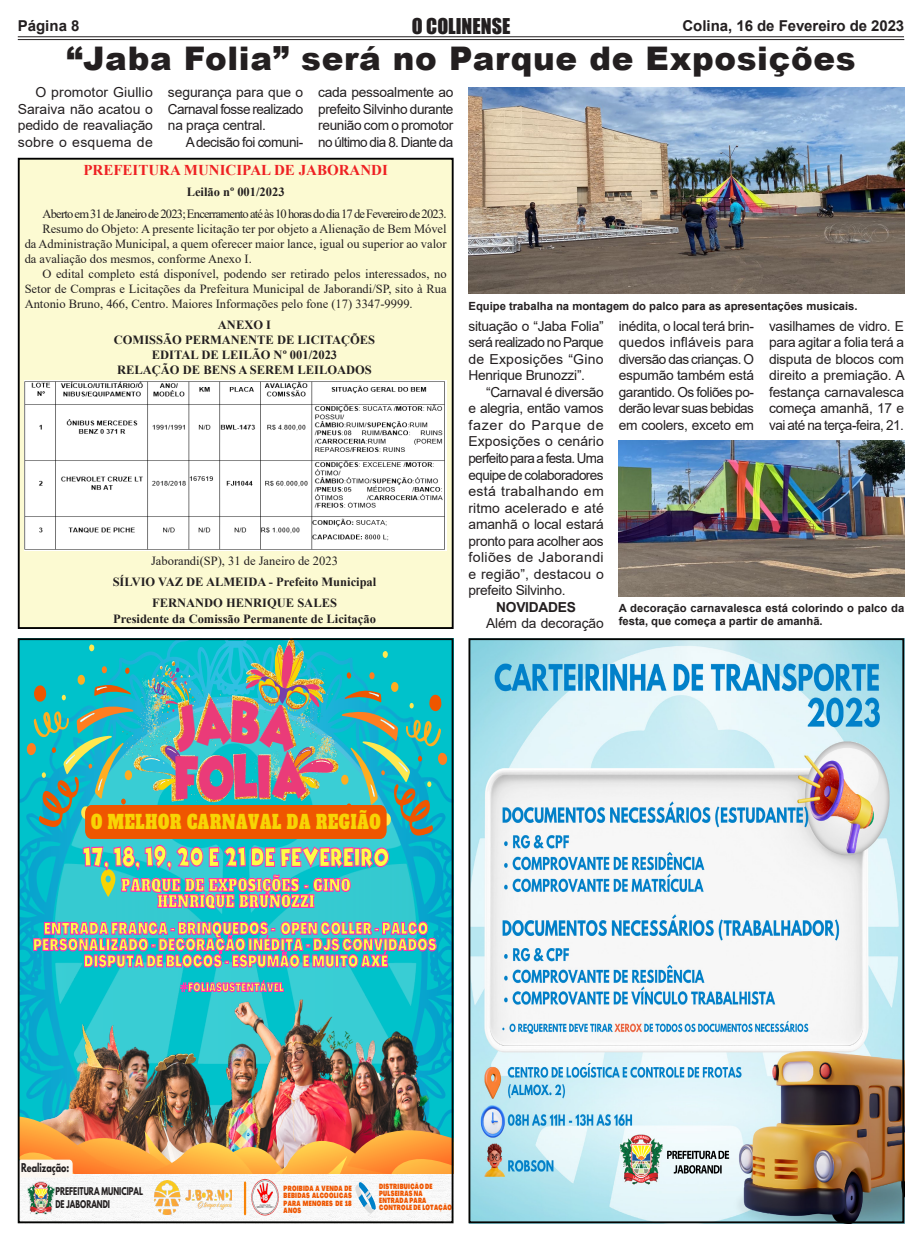
<style>
.page{position:relative;width:922px;height:1241px;background:#fff}
.page>*{position:absolute;margin:0;border:0;box-sizing:border-box;transform-origin:0 0}
.t1{font:51.75px "Wicked Mouse";color:#ea3b79;scale:.74 1}
.t2{font:900 32.5px "Arial";letter-spacing:.02em;color:#231f20}
.t3{font:21.75px "Wicked Mouse";letter-spacing:.05em;color:#fffd47;scale:.74 1}
.t4{font:20px "Impact";color:#231f20}
.t5{font:19px "Alfa Slab One";letter-spacing:.05em;color:#f8d404;scale:.74 1}
.t6{font:900 condensed 16.38px/16.2px "Agrandir";letter-spacing:.05em;color:#fffd47;text-align:center;scale:.74 1}
.t7{font:16.12px/16.1px "Alfa Slab One";letter-spacing:.05em;color:#fffd47;text-align:center;scale:.74 1}
.t8{font:700 15px "Arial";letter-spacing:-.005em;color:#231f20}
.t9{font:700 15px "Times New Roman";color:#ee2123}
.t10{font:13.75px/16.5px "Arial";letter-spacing:-.02em;color:#231f20;text-align:justify}
.t11{font:700 13.75px "Arial";letter-spacing:-.02em;color:#231f20}
.t12{font:12.5px/15px "Times New Roman";color:#231f20;text-align:justify}
.t13{font:700 12.5px "Times New Roman";color:#231f20}
.t14{font:12.5px "Times New Roman";letter-spacing:-.06em;color:#231f20}
.t15{font:900 condensed 11.62px "Agrandir";letter-spacing:.05em;color:#fffd47;scale:.74 1}
.t16{font:700 11.25px/13.5px "Arial";color:#231f20}
.t17{font:700 10.75px "League Spartan";color:#231f20;scale:.74 1}
.t18{font:700 9.5px/13px "League Spartan";color:#231f20;scale:.74 1}
.t19{font:900 condensed 7.38px/7.1px "Agrandir";letter-spacing:.05em;color:#ef5600;text-align:justify;scale:.74 1}
</style>
<div class="page">
<hr style="left:18px;top:36px;width:885px;height:1px;background:#231f20">
<hr style="left:18px;top:39px;width:886px;height:1px;background:#231f20">
<svg style="left:21px;top:641px;width:429px;height:475px;background:#03b2cb"></svg>
<svg style="left:21px;top:641px;width:74px;height:330px;background:#03b4cc"></svg>
<img style="left:55px;top:838px;width:377px;height:155px">
<img style="left:262px;top:931px;width:188px;height:185px">
<img style="left:39px;top:993px;width:244px;height:123px">
<img style="left:95px;top:641px;width:281px;height:203px">
<svg style="left:33px;top:921px;width:403px;height:46px;background:#5599c4"></svg>
<svg style="left:180px;top:980px;width:103px;height:11px"></svg>
<svg style="left:83px;top:844px;width:305px;height:64px;background:#50acc7"></svg>
<img style="left:18px;top:1116px;width:435px;height:108px">
<div style="left:18px;top:638px;width:435px;height:584px;border:2px solid #040503"></div>
<img style="left:471px;top:641px;width:430px;height:578px">
<div style="left:468px;top:638px;width:436px;height:584px;border:2px solid #040503"></div>
<div style="left:18px;top:158px;width:435px;height:471px;background:#fcfad2;border:2px solid #000"></div>
<img style="left:25px;top:380px;width:421px;height:171px">
<img style="left:468px;top:87px;width:436px;height:206px">
<img style="left:618px;top:440px;width:286px;height:156px">
<img style="left:26px;top:642px;width:421px;height:196px">
<p class="t8" style="left:18px;top:15px;width:63px">Página 8</p>
<p class="t4" style="left:411px;top:10px;width:100px">O COLINENSE</p>
<p class="t8" style="left:682px;top:15px;width:223px">Colina, 16 de Fevereiro de 2023</p>
<p class="t2" style="left:66px;top:35px;width:790px">“Jaba Folia” será no Parque de Exposições</p>
<p class="t10" style="left:168px;top:84px;width:137px">segurança para que o Carnaval fosse realizado na praça central.</p>
<p class="t10" style="left:186px;top:134px;width:119px">A decisão foi comuni-</p>
<p class="t10" style="left:18px;top:84px;width:137px;text-indent:18px">O promotor Giullio Saraiva não acatou o pedido de reavaliação sobre o esquema de</p>
<p class="t10" style="left:318px;top:84px;width:137px">cada pessoalmente ao prefeito Silvinho durante reunião com o promotor no último dia 8. Diante da</p>
<p class="t9" style="left:83px;top:159px;width:306px">PREFEITURA MUNICIPAL DE JABORANDI</p>
<p class="t13" style="left:187px;top:183px;width:99px">Leilão nº 001/2023</p>
<p class="t14" style="left:42px;top:204px;width:405px">Aberto em 31 de Janeiro de 2023; Encerramento até às 10 horas do dia 17 de Fevereiro de 2023.</p>
<p class="t12" style="left:25px;top:220px;width:423px;text-indent:18px">Resumo do Objeto: A presente licitação ter por objeto a Alienação de Bem Móvel da Administração Municipal, a quem oferecer maior lance, igual ou superior ao valor da avaliação dos mesmos, conforme Anexo I.</p>
<p class="t12" style="left:25px;top:265px;width:423px;text-indent:18px">O edital completo está disponível, podendo ser retirado pelos interessados, no Setor de Compras e Licitações da Prefeitura Municipal de Jaborandi/SP, sito à Rua Antonio Bruno, 466, Centro. Maiores Informações pelo fone (17) 3347-9999.</p>
<p class="t13" style="left:218px;top:315px;width:55px">ANEXO I</p>
<p class="t13" style="left:114px;top:330px;width:263px">COMISSÃO PERMANENTE DE LICITAÇÕES</p>
<p class="t13" style="left:152px;top:345px;width:187px">EDITAL DE LEILÃO Nº 001/2023</p>
<p class="t13" style="left:117px;top:360px;width:256px">RELAÇÃO DE BENS A SEREM LEILOADOS</p>
<p class="t16" style="left:468px;top:299px;width:390px">Equipe trabalha na montagem do palco para as apresentações musicais.</p>
<p class="t10" style="left:468px;top:318px;width:137px">situação o “Jaba Folia” será realizado no Parque de Exposições “Gino Henrique Brunozzi”.</p>
<p class="t10" style="left:468px;top:384px;width:137px;text-indent:18px">“Carnaval é diversão e alegria, então vamos fazer do Parque de Exposições o cenário perfeito para a festa. Uma equipe de colaboradores está trabalhando em ritmo acelerado e até amanhã o local estará pronto para acolher aos foliões de Jaborandi e região”, destacou o prefeito Silvinho.</p>
<p class="t11" style="left:496px;top:597px;width:81px">NOVIDADES</p>
<p class="t10" style="left:486px;top:615px;width:119px">Além da decoração</p>
<p class="t10" style="left:618px;top:318px;width:137px">inédita, o local terá brin&shy;quedos infláveis para diversão das crianças. O espumão também está garantido. Os foliões po&shy;derão levar suas bebidas em coolers, exceto em</p>
<p class="t10" style="left:768px;top:318px;width:137px">vasilhames de vidro. E para agitar a folia terá a disputa de blocos com direito a premiação. A festança carnavalesca começa amanhã, 17 e vai até na terça-feira, 21.</p>
<p class="t12" style="left:151px;top:552px;width:188px">Jaborandi(SP), 31 de Janeiro de 2023</p>
<p class="t13" style="left:113px;top:573px;width:265px">SÍLVIO VAZ DE ALMEIDA - Prefeito Municipal</p>
<p class="t13" style="left:152px;top:594px;width:186px">FERNANDO HENRIQUE SALES</p>
<p class="t13" style="left:113px;top:609px;width:264px">Presidente da Comissão Permanente de Licitação</p>
<p class="t16" style="left:618px;top:601px;width:287px">A decoração carnavalesca está colorindo o palco da festa, que começa a partir de amanhã.</p>
<p class="t1" style="left:174px;top:734px;width:180px;rotate:-1deg">FOLIA</p>
<p class="t5" style="left:91px;top:805px;width:393px">O MELHOR CARNAVAL DA REGIÃO</p>
<p class="t3" style="left:84px;top:838px;width:414px">17, 18, 19, 20 E 21 DE FEVEREIRO</p>
<p class="t7" style="left:121px;top:875px;width:311px">PARQUE DE EXPOSIÇÕES - GINO<br>HENRIQUE BRUNOZZI</p>
<p class="t6" style="left:33px;top:920px;width:546px">ENTRADA FRANCA - BRINQUEDOS - OPEN COLLER - PALCO<br>PERSONALIZADO - DECORAÇÃO INÉDITA - DJS CONVIDADOS<br>DISPUTA DE BLOCOS - ESPUMÃO E MUITO AXÉ</p>
<p class="t15" style="left:180px;top:979px;width:141px">#FOLIASUSTENTÁVEL</p>
<p class="t17" style="left:21px;top:1158px;width:67px">Realização:</p>
<p class="t18" style="left:55px;top:1184px;width:120px">PREFEITURA MUNICIPAL<br>DE JABORANDI</p>
<p class="t19" style="left:379px;top:1182px;width:100px;text-align:left">DISTRIBUIÇÃO DE<br>PULSEIRAS NA<br>ENTRADA PARA<br>CONTROLE DE LOTAÇÃO</p>
<p class="t19" style="left:283px;top:1184px;width:94px">PROIBIDA A VENDA DE BEBIDAS ALCOÓLICAS PARA MENORES DE 18<br>ANOS</p>
</div>
